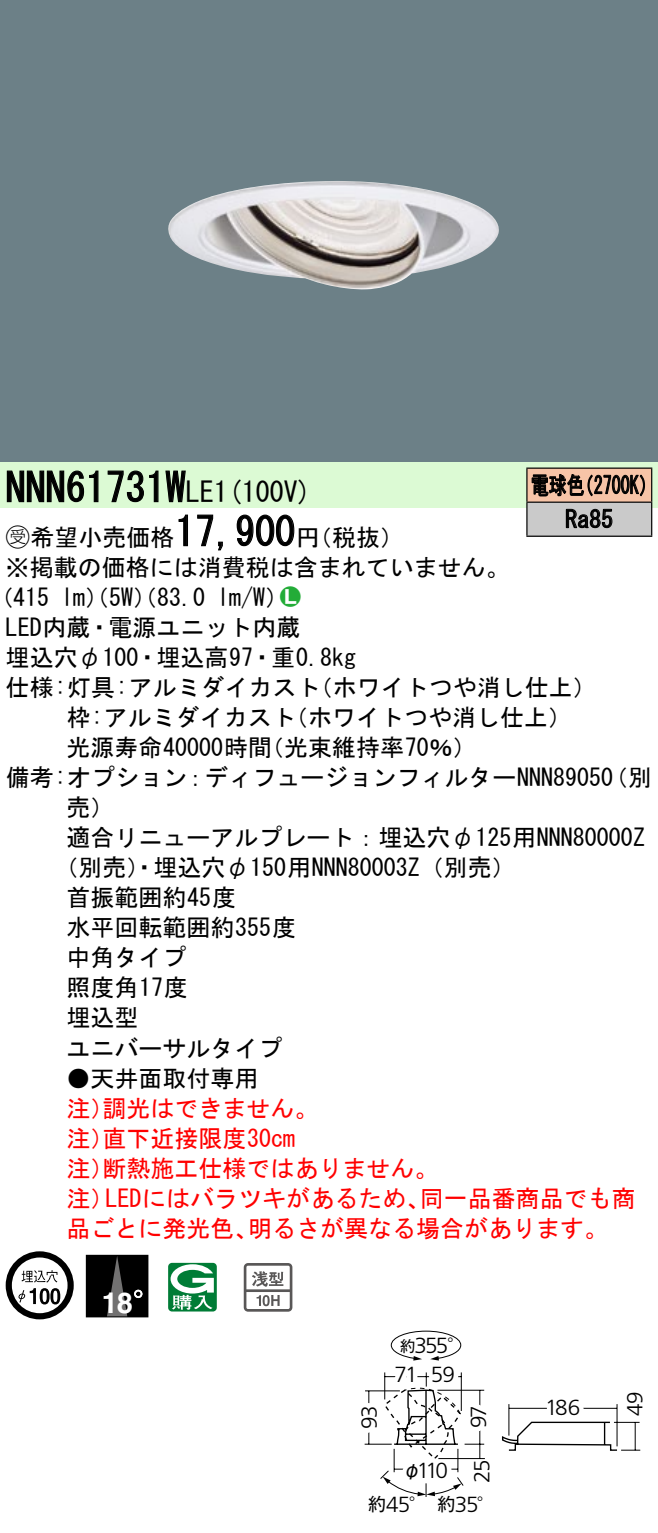
<style>
.page{position:relative;width:658px;height:1533px;background:#fff}
.page>*{position:absolute;margin:0;border:0;box-sizing:border-box;transform-origin:0 0}
.t1{font:40px "MS Gothic";color:#000}
.t2{font:700 28.8px "Helvetica LT Std";color:#fff}
.t3{font:28px "MS Gothic";color:#000}
.t4{font:24px/30px "MS Gothic";color:#000}
.t5{font:24px/30px "MS Gothic";color:#f00}
.t6{font:24px/34px "MS Gothic";color:#000;scale:.75 1}
.t7{font:24px "Ford Classification 1";color:#23ac38}
.t8{font:300 22px "Frutiger LT Std";letter-spacing:-.065em;color:#000}
.t9{font:18px "Gothic MB101 Pro Regular 90 pv RKSJ H";color:#000}
.t10{font:15.2px "Gothic MB101 Pro Regular 90 pv RKSJ H";color:#000}
.s1{font-size:40px}
.s2{font-family:"Ford Classification 1"}
.s3{color:#fff}
.s4{font-family:"Gothic MB101 Pro Regular 90 pv RKSJ H";font-weight:400;font-size:18px}
</style>
<div class="page">
<div style="left:0;top:0;width:658px;height:462px;background:#6c8087"></div>
<img style="left:168px;top:181px;width:331px;height:109px">
<div style="left:0;top:462px;width:658px;height:45px;background:#dcfad4"></div>
<svg style="left:6px;top:470px;width:93px;height:32px"></svg>
<svg style="left:107px;top:470px;width:52px;height:33px"></svg>
<svg style="left:165px;top:470px;width:21px;height:33px"></svg>
<svg style="left:178px;top:514px;width:10px;height:32px"></svg>
<svg style="left:197px;top:514px;width:26px;height:37px"></svg>
<svg style="left:236px;top:514px;width:59px;height:32px"></svg>
<svg style="left:6px;top:1251px;width:68px;height:68px"></svg>
<svg style="left:40px;top:1287px;width:10px;height:17px"></svg>
<svg style="left:50px;top:1287px;width:10px;height:17px"></svg>
<div style="left:86px;top:1255px;width:62px;height:61px;background:#000"></div>
<svg style="left:107px;top:1256px;width:20px;height:59px"></svg>
<div style="left:86px;top:1254px;width:62px;height:63px;border:1px solid #000"></div>
<svg style="left:134px;top:1289px;width:8px;height:8px"></svg>
<svg style="left:168px;top:1262px;width:49px;height:49px"></svg>
<svg style="left:244px;top:1263px;width:48px;height:48px"></svg>
<div style="left:527px;top:468px;width:124px;height:34px;background:#f7c4a7"></div>
<div style="left:527px;top:502px;width:124px;height:34px;background:#cacaca"></div>
<hr style="left:526px;top:467px;width:126px;height:2px;background:#000">
<hr style="left:526px;top:468px;width:1px;height:33px;background:#000">
<hr style="left:651px;top:468px;width:1px;height:33px;background:#000">
<hr style="left:526px;top:501px;width:126px;height:2px;background:#000">
<hr style="left:526px;top:502px;width:1px;height:33px;background:#000">
<hr style="left:651px;top:502px;width:1px;height:33px;background:#000">
<hr style="left:526px;top:535px;width:126px;height:2px;background:#000">
<svg style="left:531px;top:474px;width:114px;height:23px"></svg>
<svg style="left:565px;top:508px;width:47px;height:20px"></svg>
<svg style="left:364px;top:1330px;width:277px;height:167px"></svg>
<h1 class="t1" style="left:6px;top:467px;width:162px">NNN61731</h1>
<p class="t3" style="left:166px;top:478px;width:147px"><span class="s1">W</span>LE (1 100 (V</p>
<p class="t6" style="left:565px;top:468px;width:65px;text-indent:-34px">電球色<br>Ra85</p>
<p class="t6" style="left:575px;top:468px;width:109px">（2700 (K</p>
<h1 class="t1" style="left:175px;top:511px;width:121px">17,900</h1>
<p class="t4" style="left:6px;top:522px;width:505px"><span class="s2">B</span>希望小売価格<br>※掲載の価格には消費税は含まれていません。</p>
<p class="t7" style="left:280px;top:585px;width:22px">2<span class="s3">7</span></p>
<p class="t4" style="left:296px;top:522px;width:109px">（円税抜(</p>
<p class="t4" style="left:217px;top:582px;width:73px">l m (W/</p>
<p class="t4" style="left:-11px;top:582px;width:62px">（415</p>
<p class="t4" style="left:6px;top:612px;width:296px">LED内蔵・電源ユニット内蔵</p>
<p class="t4" style="left:6px;top:642px;width:352px">埋込穴φ100・埋込高97・重0.8kg</p>
<p class="t4" style="left:309px;top:672px;width:290px">（ホワイトつや消し仕上(</p>
<p class="t4" style="left:61px;top:582px;width:146px">lm）（ ）（W 5 83.0</p>
<p class="t4" style="left:284px;top:672px;width:289px;text-indent:-278px">仕様:灯具:アルミダイカスト<br>（ホワイトつや消し仕上(</p>
<p class="t4" style="left:260px;top:702px;width:218px;text-indent:-193px">枠:アルミダイカスト<br>（光束維持率70％(</p>
<p class="t4" style="left:66px;top:732px;width:207px">光源寿命40000時間</p>
<p class="t4" style="left:6px;top:762px;width:609px">備考:オプション：ディフュージョンフィルターNNN89050</p>
<p class="t4" style="left:66px;top:792px;width:49px">売(</p>
<p class="t4" style="left:66px;top:822px;width:580px">適合リニューアルプレート：埋込穴φ125用NNN80000Z</p>
<p class="t4" style="left:54px;top:852px;width:463px">（別売）・埋込穴φ150用NNN80003 （Z 別売(</p>
<p class="t4" style="left:66px;top:882px;width:171px">首振範囲約45度</p>
<p class="t4" style="left:66px;top:912px;width:231px">水平回転範囲約355度</p>
<p class="t4" style="left:66px;top:942px;width:121px">中角タイプ</p>
<p class="t4" style="left:66px;top:972px;width:123px">照度角17度</p>
<p class="t4" style="left:66px;top:1002px;width:73px">埋込型</p>
<p class="t4" style="left:66px;top:1032px;width:217px">ユニバーサルタイプ</p>
<p class="t4" style="left:66px;top:1062px;width:193px">●天井面取付専用</p>
<p class="t5" style="left:102px;top:1092px;width:217px">調光はできません。</p>
<p class="t4" style="left:604px;top:762px;width:49px">（別</p>
<p class="t5" style="left:102px;top:1092px;width:194px;text-indent:-36px">注）<br>直下近接限度30cm</p>
<p class="t5" style="left:102px;top:1122px;width:337px;text-indent:-36px">注）<br>断熱施工仕様ではありません。</p>
<p class="t5" style="left:66px;top:1152px;width:49px">注）</p>
<p class="t5" style="left:66px;top:1182px;width:49px">注）</p>
<p class="t5" style="left:105px;top:1182px;width:326px">LEDにはバラツキがあるため、</p>
<p class="t5" style="left:420px;top:1182px;width:217px">同一品番商品でも商</p>
<p class="t5" style="left:66px;top:1212px;width:193px">品ごとに発光色、</p>
<p class="t5" style="left:248px;top:1212px;width:362px">明るさが異なる場合があります。</p>
<p class="t2" style="left:102px;top:1285px;width:33px">18</p>
<p class="t8" style="left:414px;top:1332px;width:52px">355<span class="s4">°</span></p>
<p class="t10" style="left:400px;top:1332px;width:17px">約</p>
<p class="t8" style="left:357px;top:1429px;width:26px;rotate:-90deg">93</p>
<p class="t8" style="left:394px;top:1361px;width:25px">71</p>
<p class="t8" style="left:431px;top:1361px;width:26px">59</p>
<p class="t8" style="left:417px;top:1457px;width:33px">110</p>
<p class="t9" style="left:403px;top:1454px;width:19px">φ</p>
<p class="t8" style="left:466px;top:1427px;width:24px;rotate:-90deg">97</p>
<p class="t8" style="left:469px;top:1483px;width:25px;rotate:-90deg">25</p>
<p class="t9" style="left:368px;top:1488px;width:19px">約</p>
<p class="t8" style="left:386px;top:1491px;width:42px">45<span class="s4">°</span></p>
<p class="t9" style="left:437px;top:1488px;width:19px">約</p>
<p class="t8" style="left:455px;top:1491px;width:41px">35<span class="s4">°</span></p>
<p class="t8" style="left:545px;top:1394px;width:36px">186</p>
<p class="t8" style="left:622px;top:1415px;width:26px;rotate:-90deg">49</p>
</div>
